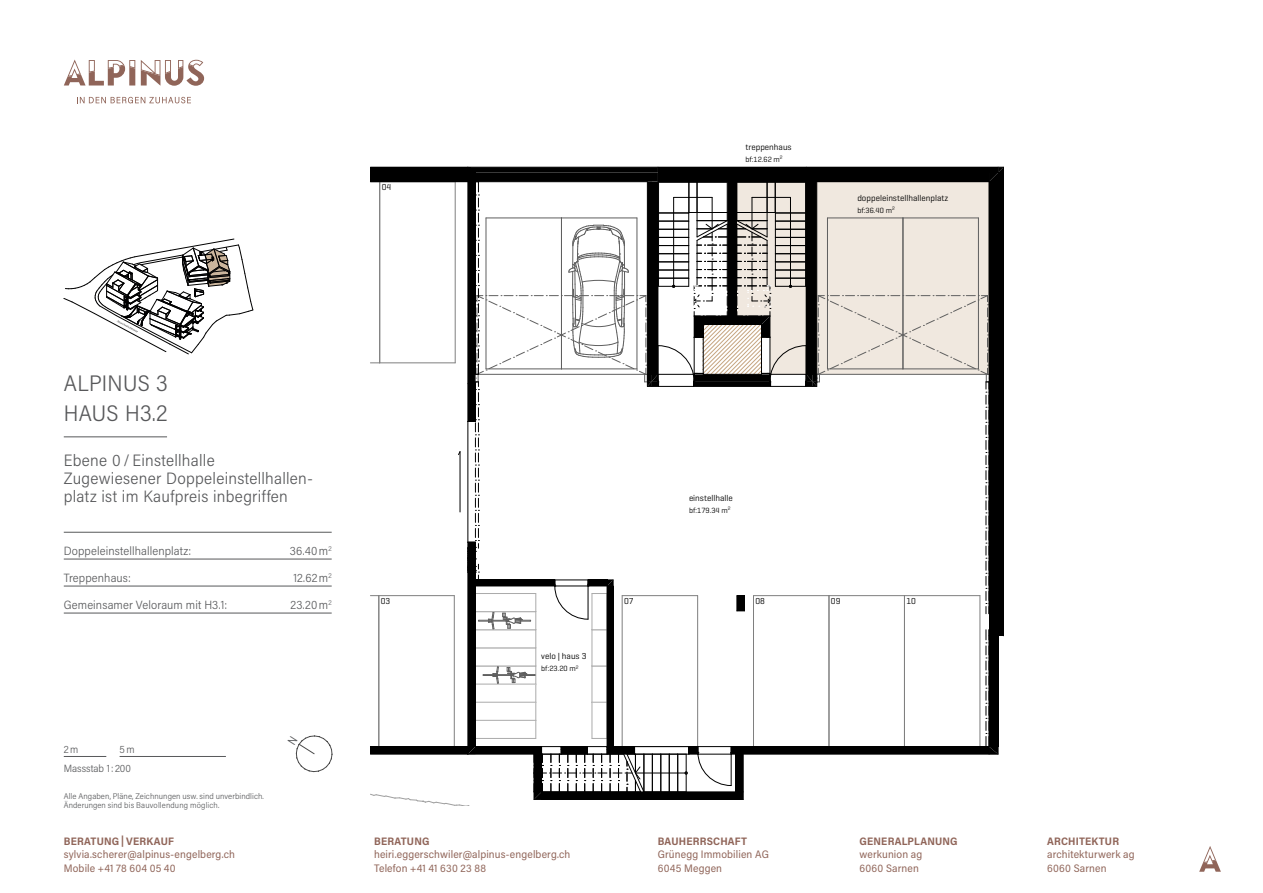
<style>
.page{position:relative;width:1263px;height:893px;background:#fff}
.page>*{position:absolute;margin:0;border:0;box-sizing:border-box;transform-origin:0 0}
.LINIE{font:300 22.5px/30px "Acumin Pro Semi Cond";letter-spacing:.015em;color:#57585a}
.Ebene{font:300 16.5px/18px "Acumin Pro Semi Cond";letter-spacing:.015em;color:#57585a}
.t1{font:300 12px "Acumin Pro Semi Cond";letter-spacing:.01em;color:#57585a}
.t2{font:10.8px/13.5px "Acumin Pro Semi Cond";letter-spacing:.015em;color:#906559}
.t3{font:700 10.8px "Acumin Pro Semi Cond";letter-spacing:.02em;color:#906559}
.t4{font:300 10.5px/18.9px "Acumin Pro Semi Cond";letter-spacing:.005em;color:#57585a}
.t5{font:8.85px "Geogrotesque";color:#000}
.t6{font:300 8.25px/9px "Acumin Pro Semi Cond";letter-spacing:.01em;color:#57585a}
.t7{font:7.65px "Geogrotesque";color:#000}
</style>
<div class="page">
<svg style="left:77px;top:97px;width:114px;height:6px"></svg>
<svg style="left:64px;top:60px;width:71px;height:26px"></svg>
<svg style="left:141px;top:60px;width:63px;height:26px"></svg>
<svg style="left:1199px;top:846px;width:22px;height:26px"></svg>
<hr style="left:1003px;top:167px;width:1px;height:469px;background:#000">
<svg style="left:370px;top:167px;width:633px;height:639px"></svg>
<div style="left:468px;top:547px;width:7px;height:23px;background:#000"></div>
<div style="left:736px;top:754px;width:7px;height:38px;background:#000"></div>
<hr style="left:735px;top:754px;width:1px;height:38px;background:#000">
<hr style="left:743px;top:754px;width:1px;height:38px;background:#000">
<svg style="left:64px;top:239px;width:189px;height:115px"></svg>
<hr style="left:64px;top:756px;width:42px;height:1px;background:#57585a">
<hr style="left:120px;top:756px;width:106px;height:1px;background:#57585a">
<hr style="left:64px;top:436px;width:103px;height:1px;background:#57585a">
<hr style="left:64px;top:532px;width:268px;height:1px;background:#57585a">
<hr style="left:64px;top:559px;width:268px;height:1px;background:#57585a">
<hr style="left:64px;top:586px;width:268px;height:1px;background:#57585a">
<hr style="left:64px;top:613px;width:268px;height:1px;background:#57585a">
<svg style="left:295px;top:735px;width:37px;height:37px"></svg>
<p class="t5" style="left:382px;top:184px;width:11px">04</p>
<p class="t5" style="left:745px;top:143px;width:48px">treppenhaus</p>
<p class="t7" style="left:745px;top:156px;width:39px">bf:12.62 m<sup>2</sup></p>
<p class="t5" style="left:857px;top:194px;width:93px">doppeleinstellhallenplatz</p>
<p class="t7" style="left:857px;top:207px;width:39px">bf:36.40 m<sup>2</sup></p>
<p class="LINIE" style="left:64px;top:367px;width:106px">ALPINUS 3<br>HAUS H3.2</p>
<p class="Ebene" style="left:64px;top:451px;width:251px">Ebene 0 / Einstellhalle<br>Zugewiesener Doppeleinstellhallen&shy;platz ist im Kaufpreis inbegriffen</p>
<p class="t1" style="left:64px;top:542px;width:129px">Doppeleinstellhallenplatz:</p>
<p class="t1" style="left:290px;top:542px;width:43px">36.40m<sup>2</sup></p>
<p class="t1" style="left:64px;top:569px;width:69px">Treppenhaus:</p>
<p class="t1" style="left:293px;top:569px;width:40px">12.62m<sup>2</sup></p>
<p class="t1" style="left:64px;top:596px;width:165px">Gemeinsamer Veloraum mit H3.1:</p>
<p class="t1" style="left:290px;top:596px;width:43px">23.20m<sup>2</sup></p>
<p class="t4" style="left:64px;top:739px;width:16px">2m</p>
<p class="t4" style="left:64px;top:739px;width:72px;text-indent:56px">5m<br>Massstab 1: 200</p>
<p class="t6" style="left:64px;top:791px;width:202px">Alle Angaben, Pläne, Zeichnungen usw. sind unverbindlich.<br>Änderungen sind bis Bauvollendung möglich.</p>
<p class="t3" style="left:64px;top:833px;width:112px">BERATUNG | VERKAUF</p>
<p class="t2" style="left:64px;top:847px;width:173px">sylvia.scherer@alpinus-engelberg.ch<br>Mobile +41 78 604 05 40</p>
<p class="t5" style="left:689px;top:495px;width:45px">einstellhalle</p>
<p class="t7" style="left:689px;top:507px;width:43px">bf:179.34 m<sup>2</sup></p>
<p class="t5" style="left:381px;top:598px;width:11px">03</p>
<p class="t5" style="left:624px;top:598px;width:11px">07</p>
<p class="t5" style="left:755px;top:598px;width:11px">08</p>
<p class="t5" style="left:831px;top:598px;width:11px">09</p>
<p class="t5" style="left:906px;top:598px;width:11px">10</p>
<p class="t5" style="left:541px;top:653px;width:47px">velo | haus 3</p>
<p class="t7" style="left:541px;top:666px;width:39px">bf:23.20 m<sup>2</sup></p>
<p class="t3" style="left:374px;top:833px;width:57px">BERATUNG</p>
<p class="t2" style="left:374px;top:847px;width:198px">heiri.eggerschwiler@alpinus-engelberg.ch<br>Telefon +41 41 630 23 88</p>
<p class="t3" style="left:658px;top:833px;width:91px">BAUHERRSCHAFT</p>
<p class="t2" style="left:658px;top:847px;width:113px">Grünegg Immobilien AG<br>6045 Meggen</p>
<p class="t3" style="left:859px;top:833px;width:100px">GENERALPLANUNG</p>
<p class="t2" style="left:859px;top:847px;width:64px">werkunion ag<br>6060 Sarnen</p>
<p class="t3" style="left:1047px;top:833px;width:73px">ARCHITEKTUR</p>
<p class="t2" style="left:1047px;top:847px;width:89px">architekturwerk ag<br>6060 Sarnen</p>
</div>
